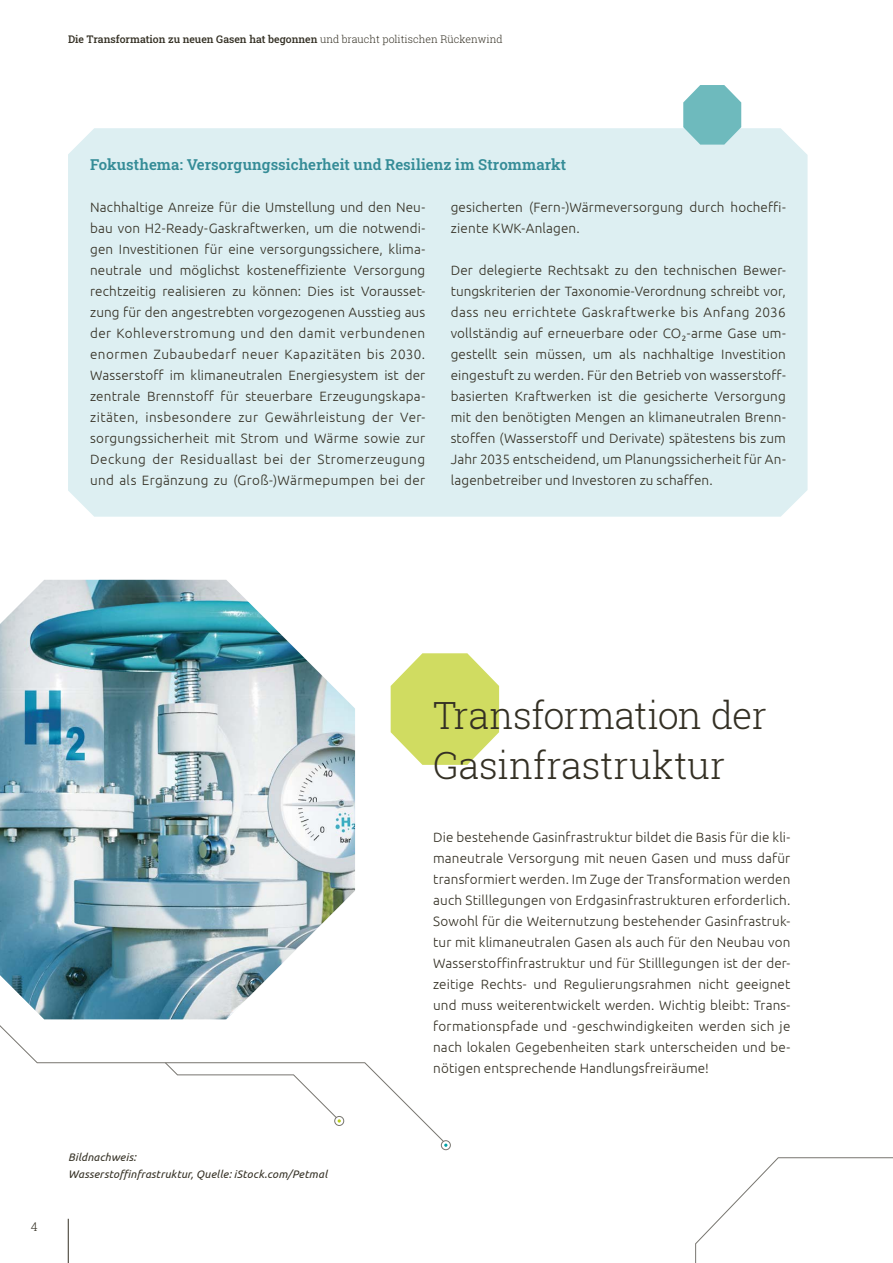
<style>
.page{position:relative;width:893px;height:1263px;background:#fff}
.page>*{position:absolute;margin:0;border:0;box-sizing:border-box;transform-origin:0 0}
.t1{font:300 37.5px/49.5px "Roboto Slab";letter-spacing:-.005em;color:#343024}
.t2{font:600 15px "Roboto Slab";letter-spacing:.005em;color:#358c97}
.t3{font:300 13.5px/21px "Ubuntu";letter-spacing:.01em;color:#343024;text-align:justify}
.t4{font:300 12px "Roboto Slab";color:#343024}
.t5{font:italic 10.95px/17.2px "Ubuntu";letter-spacing:.02em;color:#343024}
.t6{font:500 10.5px "Roboto Slab";color:#343024}
.s1{font-weight:300}
</style>
<div class="page">
<img style="left:0;top:580px;width:355px;height:381px">
<svg style="left:391px;top:653px;width:108px;height:112px"></svg>
<svg style="left:695px;top:1157px;width:198px;height:106px"></svg>
<hr style="left:68px;top:1219px;width:1px;height:44px;background:#343024">
<svg style="left:0;top:961px;width:444px;height:182px"></svg>
<svg style="left:335px;top:1116px;width:9px;height:9px"></svg>
<div style="left:334px;top:1116px;width:10px;height:10px;border:1px solid #77756f;border-radius:50%"></div>
<svg style="left:164px;top:1062px;width:177px;height:60px"></svg>
<div style="left:441px;top:1140px;width:10px;height:10px;border:1px solid #77756f;border-radius:50%"></div>
<div style="left:68px;top:128px;width:739px;height:389px;background:#ddeff2"></div>
<svg style="left:683px;top:85px;width:58px;height:60px;background:#84c4c7"></svg>
<p class="t6" style="left:68px;top:32px;width:436px">Die Transformation zu neuen Gasen hat begonnen <span class="s1">und braucht politischen Rückenwind</span></p>
<p class="t2" style="left:90px;top:155px;width:478px">Fokusthema: Versorgungssicherheit und Resilienz im Strommarkt</p>
<p class="t3" style="left:90px;top:197px;width:337px">Nachhaltige Anreize für die Umstellung und den Neu&shy;bau von H2-Ready-Gaskraftwerken, um die notwendi&shy;gen Investitionen für eine versorgungssichere, klima&shy;neutrale und möglichst kosteneffiziente Versorgung rechtzeitig realisieren zu können: Dies ist Vorausset&shy;zung für den angestrebten vorgezogenen Ausstieg aus der Kohleverstromung und den damit verbundenen enormen Zubaubedarf neuer Kapazitäten bis 2030.<br>Wasserstoff im klimaneutralen Energiesystem ist der zentrale Brennstoff für steuerbare Erzeugungskapa&shy;zitäten, insbesondere zur Gewährleistung der Ver&shy;sorgungssicherheit mit Strom und Wärme sowie zur Deckung der Residuallast bei der Stromerzeugung und als Ergänzung zu (Groß-)Wärmepumpen bei der</p>
<p class="t3" style="left:451px;top:197px;width:337px">gesicherten (Fern-)Wärmeversorgung durch hocheffi&shy;ziente KWK-Anlagen.</p>
<p class="t3" style="left:451px;top:260px;width:337px">Der delegierte Rechtsakt zu den technischen Bewer&shy;tungskriterien der Taxonomie-Verordnung schreibt vor, dass neu errichtete Gaskraftwerke bis Anfang 2036 vollständig auf erneuerbare oder CO<sub>2</sub>-arme Gase um&shy;gestellt sein müssen, um als nachhaltige Investition eingestuft zu werden. Für den Betrieb von wasserstoff&shy;basierten Kraftwerken ist die gesicherte Versorgung mit den benötigten Mengen an klimaneutralen Brenn&shy;stoffen (Wasserstoff und Derivate) spätestens bis zum Jahr 2035 entscheidend, um Planungssicherheit für An&shy;lagenbetreiber und Investoren zu schaffen.</p>
<p class="t4" style="left:31px;top:1219px;width:8px">4</p>
<p class="t5" style="left:68px;top:1148px;width:261px">Bildnachweis:<br>Wasserstoffinfrastruktur, Quelle: iStock.com/Petmal</p>
<h1 class="t1" style="left:433px;top:690px;width:335px">Transformation der<br>Gasinfrastruktur</h1>
<p class="t3" style="left:433px;top:827px;width:359px">Die bestehende Gasinfrastruktur bildet die Basis für die kli&shy;maneutrale Versorgung mit neuen Gasen und muss dafür transformiert werden. Im Zuge der Transformation werden auch Stilllegungen von Erdgasinfrastrukturen erforderlich.<br>Sowohl für die Weiternutzung bestehender Gasinfrastruk&shy;tur mit klimaneutralen Gasen als auch für den Neubau von Wasserstoffinfrastruktur und für Stilllegungen ist der der&shy;zeitige Rechts- und Regulierungsrahmen nicht geeignet und muss weiterentwickelt werden. Wichtig bleibt: Trans&shy;formationspfade und -geschwindigkeiten werden sich je nach lokalen Gegebenheiten stark unterscheiden und be&shy;nötigen entsprechende Handlungsfreiräume!</p>
</div>
